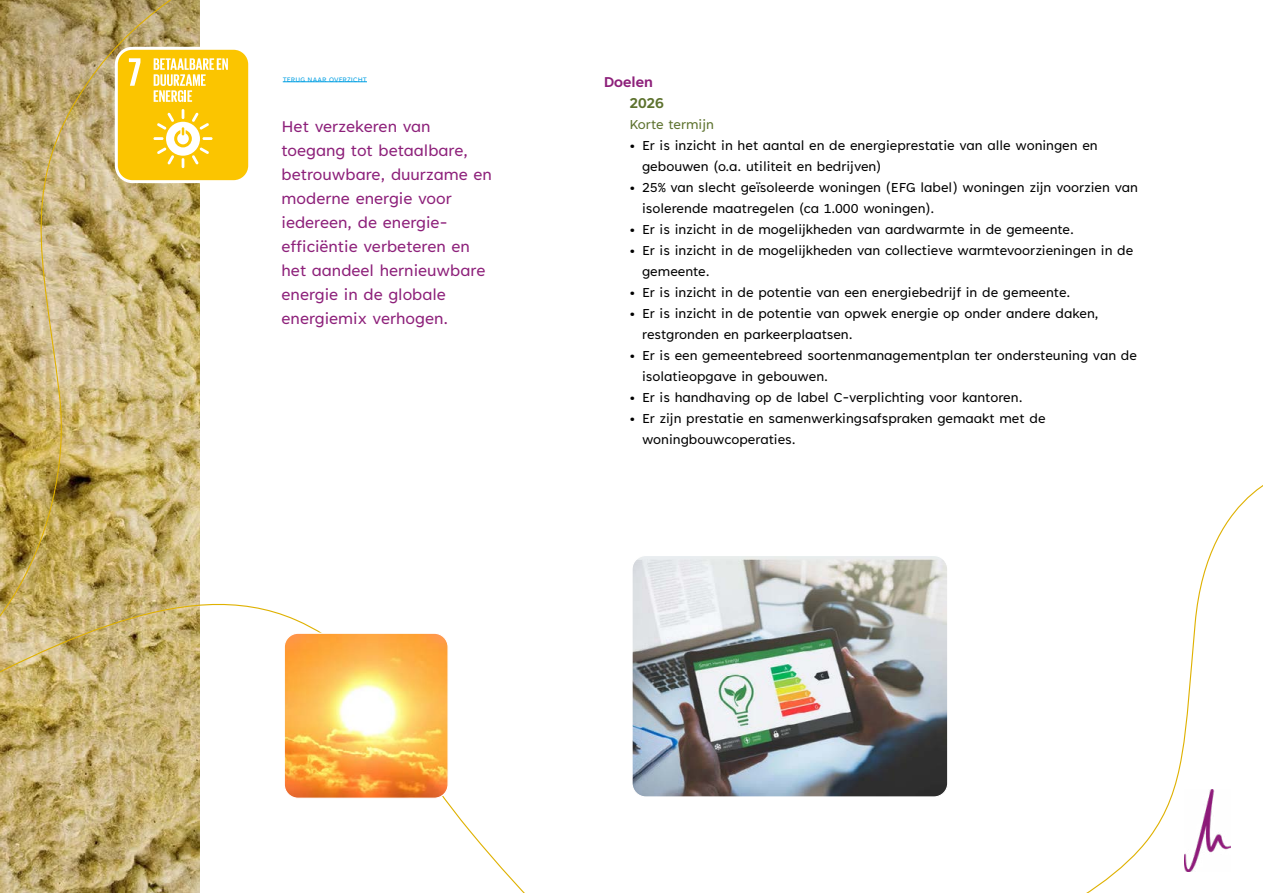
<style>
.page{position:relative;width:1263px;height:893px;background:#fff}
.page>*{position:absolute;margin:0;border:0;box-sizing:border-box;transform-origin:0 0}
.t1{font:18px/24px "Tenorite";color:#8d207a}
.t2{font:700 16.5px "Tenorite";color:#8d207a}
.t3{font:700 16.5px "Tenorite";color:#5d722e}
.t4{font:15px "Tenorite";color:#000}
.t5{font:15px "Tenorite";color:#5d722e}
.t6{font:7.5px "Tenorite";letter-spacing:.01em;color:#009fe3}
.s1{font-weight:700;font-size:22.5px}
</style>
<div class="page">
<svg style="left:0;top:0;width:200px;height:569px;background:#c2ac70"></svg>
<svg style="left:0;top:569px;width:525px;height:324px"></svg>
<hr style="left:283px;top:82px;width:84px;height:1px;background:#009fe3">
<svg style="left:116px;top:48px;width:131px;height:134px;background:#fbcc23"></svg>
<div style="left:115px;top:47px;width:136px;height:136px;border:3px solid #fff;border-radius:16px"></div>
<img style="left:633px;top:557px;width:191px;height:238px">
<svg style="left:824px;top:485px;width:439px;height:408px"></svg>
<img style="left:284px;top:633px;width:164px;height:165px">
<div style="left:284px;top:633px;width:165px;height:166px;border:1px solid #fff;border-radius:14px"></div>
<p class="t6" style="left:283px;top:75px;width:86px">TERUG NAAR OVERZICHT</p>
<p class="t1" style="left:281px;top:115px;width:212px">Het verzekeren van toegang tot betaalbare, betrouwbare, duurzame en moderne energie voor iedereen, de energie&shy;efficiëntie verbeteren en het aandeel hernieuwbare energie in de globale energiemix verhogen.</p>
<p class="t2" style="left:604px;top:74px;width:51px">Doelen</p>
<p class="t3" style="left:629px;top:95px;width:36px">2026</p>
<p class="t5" style="left:629px;top:117px;width:86px">Korte termijn</p>
<p class="t4" style="left:629px;top:138px;width:470px"><span class="s1">·</span> Er is inzicht in het aantal en de energieprestatie van alle woningen en</p>
<p class="t4" style="left:642px;top:159px;width:241px">gebouwen (o.a. utiliteit en bedrijven)</p>
<p class="t4" style="left:629px;top:180px;width:510px"><span class="s1">·</span> 25% van slecht geïsoleerde woningen (EFG label) woningen zijn voorzien van</p>
<p class="t4" style="left:642px;top:201px;width:294px">isolerende maatregelen (ca 1.000 woningen).</p>
<p class="t4" style="left:629px;top:222px;width:446px"><span class="s1">·</span> Er is inzicht in de mogelijkheden van aardwarmte in de gemeente.</p>
<p class="t4" style="left:629px;top:243px;width:505px"><span class="s1">·</span> Er is inzicht in de mogelijkheden van collectieve warmtevoorzieningen in de</p>
<p class="t4" style="left:642px;top:264px;width:69px">gemeente.</p>
<p class="t4" style="left:629px;top:285px;width:443px"><span class="s1">·</span> Er is inzicht in de potentie van een energiebedrijf in de gemeente.</p>
<p class="t4" style="left:629px;top:306px;width:471px"><span class="s1">·</span> Er is inzicht in de potentie van opwek energie op onder andere daken,</p>
<p class="t4" style="left:642px;top:327px;width:212px">restgronden en parkeerplaatsen.</p>
<p class="t4" style="left:629px;top:348px;width:509px"><span class="s1">·</span> Er is een gemeentebreed soortenmanagementplan ter ondersteuning van de</p>
<p class="t4" style="left:642px;top:369px;width:188px">isolatieopgave in gebouwen.</p>
<p class="t4" style="left:629px;top:390px;width:395px"><span class="s1">·</span> Er is handhaving op de label C-verplichting voor kantoren.</p>
<p class="t4" style="left:629px;top:411px;width:418px"><span class="s1">·</span> Er zijn prestatie en samenwerkingsafspraken gemaakt met de</p>
<p class="t4" style="left:642px;top:432px;width:155px">woningbouwcoperaties.</p>
</div>
